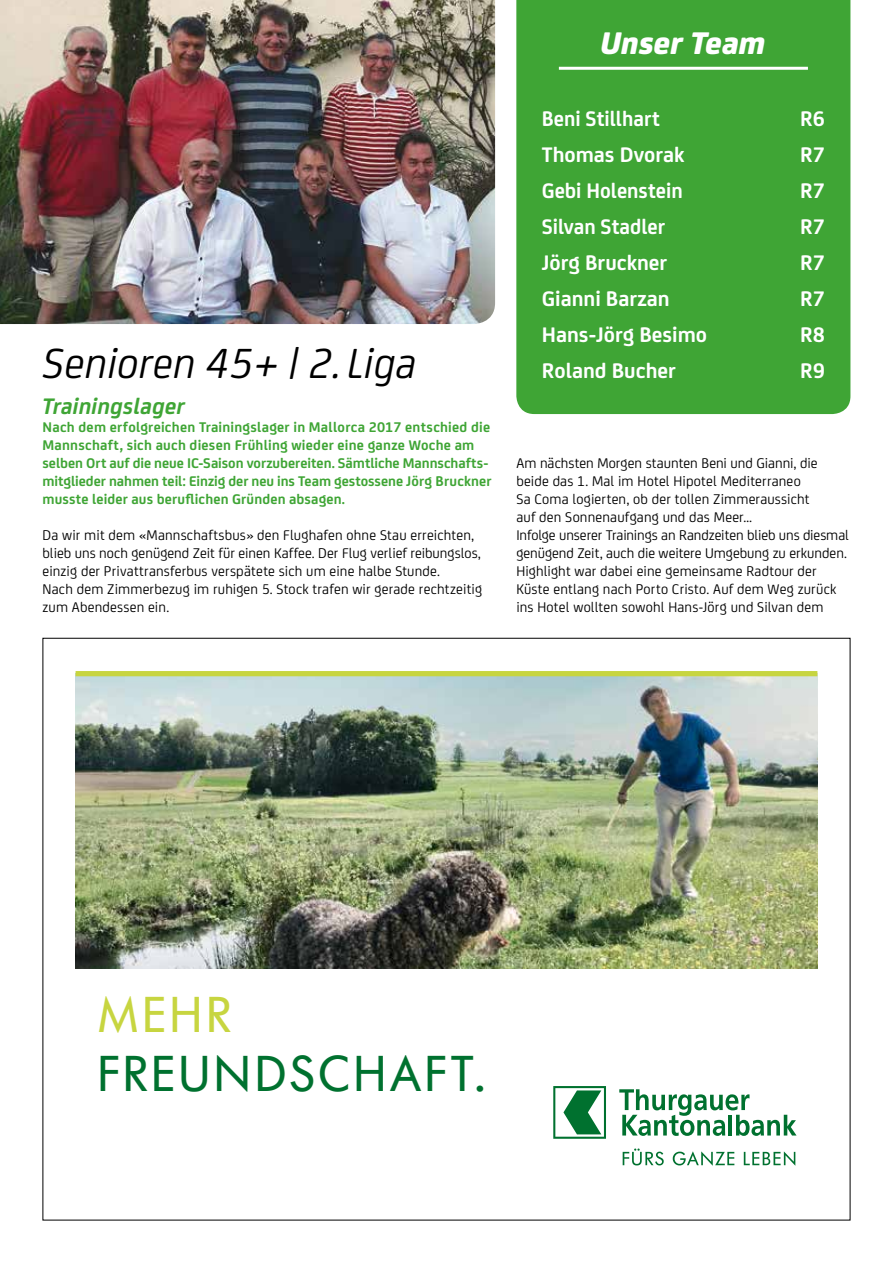
<style>
.page{position:relative;width:893px;height:1263px;background:#fff}
.page>*{position:absolute;margin:0;border:0;box-sizing:border-box;transform-origin:0 0}
.t1{font:49.95px "Futura BQ";letter-spacing:.07em;color:#00712f}
.t2{font:49.95px "Futura BQ";color:#c7d540}
.t3{font:italic 45px "FS Joey";color:#000}
.t4{font:italic 800 33.45px "FS Joey";color:#fff}
.t5{font:italic 700 24px "FS Joey";letter-spacing:.005em;color:#3fa535}
.t6{font:700 22.5px "FS Joey";color:#fff}
.t7{font:700 22.5px "FS Joey";color:#fff;scale:.96 1}
.t8{font:15px/18px "FS Joey";letter-spacing:.01em;color:#000}
.t9{font:700 15px/18px "FS Joey";letter-spacing:.01em;color:#3fa535}
</style>
<div class="page">
<img style="left:0;top:0;width:495px;height:324px">
<div style="left:516px;top:0;width:334px;height:414px;background:#3fa535"></div>
<hr style="left:559px;top:67px;width:249px;height:3px;background:#fff">
<img style="left:76px;top:676px;width:741px;height:292px">
<div style="left:76px;top:671px;width:741px;height:5px;background:#c7d540"></div>
<svg style="left:623px;top:1148px;width:41px;height:17px"></svg>
<svg style="left:673px;top:1151px;width:61px;height:14px"></svg>
<svg style="left:744px;top:1151px;width:51px;height:14px"></svg>
<svg style="left:553px;top:1086px;width:53px;height:53px"></svg>
<svg style="left:619px;top:1089px;width:177px;height:47px"></svg>
<h2 class="t3" style="left:43px;top:332px;width:375px">Senioren 45+ | 2.Liga</h2>
<h3 class="t5" style="left:43px;top:388px;width:144px">Trainingslager</h3>
<p class="t9" style="left:43px;top:417px;width:451px">Nach dem erfolgreichen Trainingslager in Mallorca 2017 entschied die Mannschaft, sich auch diesen Frühling wieder eine ganze Woche am selben Ort auf die neue IC-Saison vorzubereiten. Sämtliche Mannschafts&shy;mitglieder nahmen teil: Einzig der neu ins Team gestossene Jörg Bruckner musste leider aus beruflichen Gründen absagen.</p>
<p class="t8" style="left:43px;top:525px;width:441px">Da wir mit dem «Mannschaftsbus» den Flughafen ohne Stau erreichten, blieb uns noch genügend Zeit für einen Kaffee. Der Flug verlief reibungslos, einzig der Privattransferbus verspätete sich um eine halbe Stunde.<br>Nach dem Zimmerbezug im ruhigen 5. Stock trafen wir gerade rechtzeitig zum Abendessen ein.</p>
<h3 class="t4" style="left:601px;top:16px;width:167px">Unser Team</h3>
<h3 class="t7" style="left:542px;top:102px;width:124px">Beni Stillhart</h3>
<h3 class="t6" style="left:800px;top:102px;width:26px">R6</h3>
<h3 class="t6" style="left:542px;top:138px;width:144px">Thomas Dvorak</h3>
<h3 class="t6" style="left:800px;top:138px;width:26px">R7</h3>
<h3 class="t7" style="left:542px;top:174px;width:148px">Gebi Holenstein</h3>
<h3 class="t6" style="left:800px;top:174px;width:26px">R7</h3>
<h3 class="t7" style="left:542px;top:210px;width:130px">Silvan Stadler</h3>
<h3 class="t6" style="left:800px;top:210px;width:26px">R7</h3>
<h3 class="t6" style="left:542px;top:246px;width:127px">Jörg Bruckner</h3>
<h3 class="t6" style="left:800px;top:246px;width:26px">R7</h3>
<h3 class="t6" style="left:542px;top:282px;width:129px">Gianni Barzan</h3>
<h3 class="t6" style="left:800px;top:282px;width:26px">R7</h3>
<h3 class="t6" style="left:542px;top:318px;width:167px">Hans-Jörg Besimo</h3>
<h3 class="t6" style="left:800px;top:318px;width:26px">R8</h3>
<h3 class="t6" style="left:542px;top:354px;width:136px">Roland Bucher</h3>
<h3 class="t6" style="left:800px;top:354px;width:26px">R9</h3>
<p class="t8" style="left:516px;top:453px;width:334px">Am nächsten Morgen staunten Beni und Gianni, die beide das 1. Mal im Hotel Hipotel Mediterraneo<br>Sa Coma logierten, ob der tollen Zimmeraussicht<br>auf den Sonnenaufgang und das Meer…<br>Infolge unserer Trainings an Randzeiten blieb uns diesmal genügend Zeit, auch die weitere Umgebung zu erkunden.<br>Highlight war dabei eine gemeinsame Radtour der Küste entlang nach Porto Cristo. Auf dem Weg zurück ins Hotel wollten sowohl Hans-Jörg und Silvan dem</p>
<h1 class="t2" style="left:98px;top:982px;width:134px">MEHR</h1>
<h1 class="t1" style="left:98px;top:1041px;width:389px">FREUNDSCHAFT.</h1>
</div>
